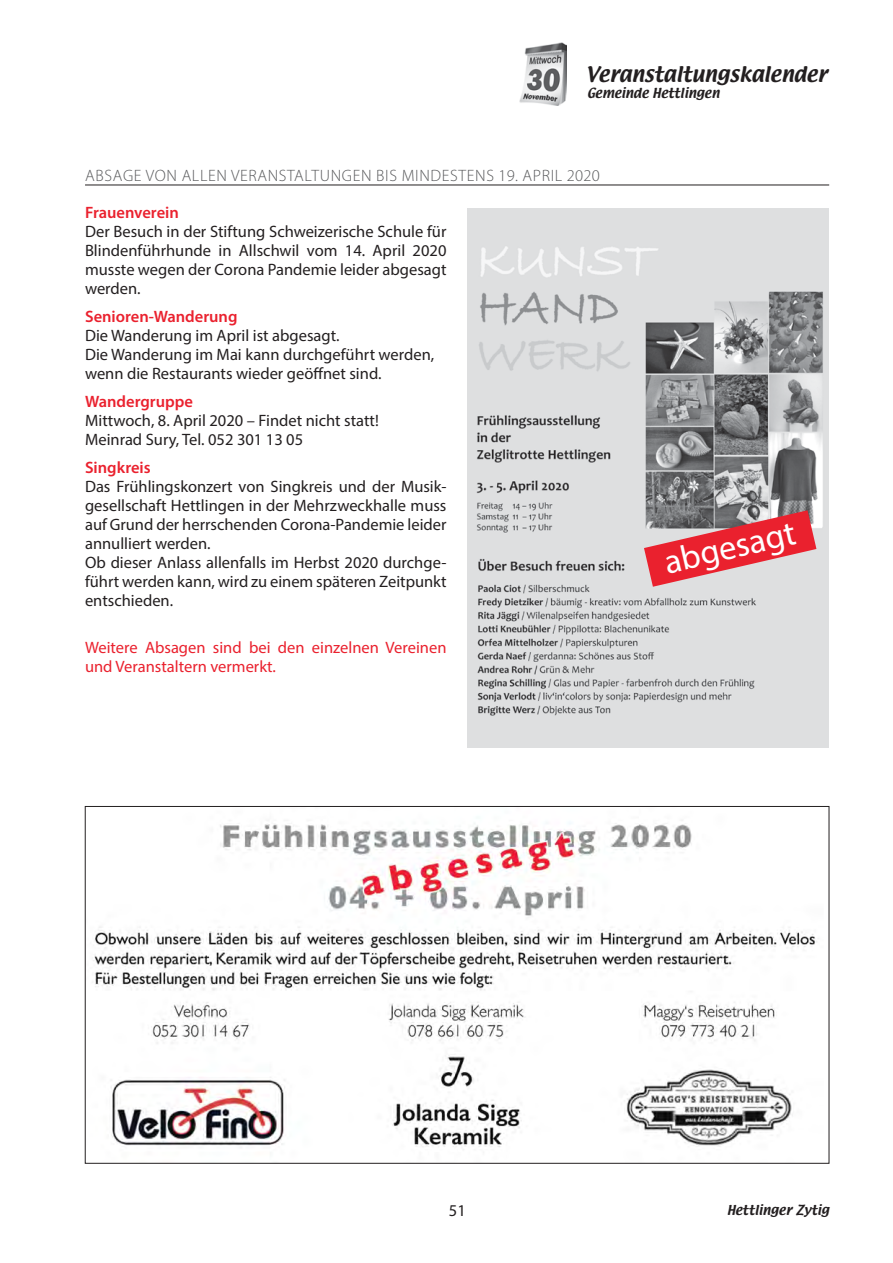
<style>
.page{position:relative;width:893px;height:1263px;background:#fff}
.page>*{position:absolute;margin:0;border:0;box-sizing:border-box;transform-origin:0 0}
.t1{font:34.5px "Myriad Pro";color:#fff}
.t2{font:18.9px "Textile";color:#231f20}
.t3{font:16.5px/18.9px "Myriad Pro";color:#231f20}
.t4{font:16.5px/18.9px "Myriad Pro";color:#ea212e}
.t5{font:300 16.5px "Myriad Pro";letter-spacing:.04em;color:#58595b}
.t6{font:600 16.5px "Myriad Pro";color:#ea212e}
.t7{font:12.15px "Textile";color:#231f20}
.t8{font:12px "Textile";letter-spacing:.005em;color:#231f20}
</style>
<div class="page">
<img style="left:520px;top:43px;width:46px;height:63px">
<hr style="left:85px;top:185px;width:744px;height:1px;background:#231f20">
<img style="left:93px;top:820px;width:724px;height:330px">
<img style="left:468px;top:209px;width:360px;height:539px">
<svg style="left:644px;top:510px;width:172px;height:77px;background:#d36e76"></svg>
<p class="t2" style="left:586px;top:61px;width:243px">Veranstaltungskalender</p>
<p class="t7" style="left:587px;top:84px;width:134px">Gemeinde Hettlingen</p>
<p class="t5" style="left:85px;top:165px;width:516px">ABSAGE VON ALLEN VERANSTALTUNGEN BIS MINDESTENS 19. APRIL 2020</p>
<p class="t6" style="left:85px;top:202px;width:95px">Frauenverein</p>
<p class="t3" style="left:85px;top:222px;width:363px;text-align:justify">Der Besuch in der Stiftung Schweizerische Schule für Blindenführhunde in Allschwil vom 14. April 2020 musste wegen der Corona Pandemie leider abgesagt werden.</p>
<p class="t6" style="left:85px;top:306px;width:154px">Senioren-Wanderung</p>
<p class="t3" style="left:85px;top:326px;width:351px">Die Wanderung im April ist abgesagt.<br>Die Wanderung im Mai kann durchgeführt werden, wenn die Restaurants wieder geöffnet sind.</p>
<p class="t6" style="left:85px;top:391px;width:109px">Wandergruppe</p>
<p class="t3" style="left:85px;top:411px;width:295px">Mittwoch, 8. April 2020 – Findet nicht statt!<br>Meinrad Sury, Tel. 052 301 13 05</p>
<p class="t6" style="left:85px;top:457px;width:67px">Singkreis</p>
<p class="t3" style="left:85px;top:477px;width:363px">Das Frühlingskonzert von Singkreis und der Musik&shy;gesellschaft Hettlingen in der Mehrzweckhalle muss auf Grund der herrschenden Corona-Pandemie leider annulliert werden.<br>Ob dieser Anlass allenfalls im Herbst 2020 durchge&shy;führt werden kann, wird zu einem späteren Zeitpunkt entschieden.</p>
<p class="t4" style="left:85px;top:638px;width:363px">Weitere Absagen sind bei den einzelnen Vereinen und Veranstaltern vermerkt.</p>
<h1 class="t1" style="left:660px;top:542px;width:135px;rotate:-13deg">abgesagt</h1>
<p class="t3" style="left:449px;top:1200px;width:18px">51</p>
<p class="t8" style="left:727px;top:1202px;width:104px">Hettlinger Zytig</p>
</div>
